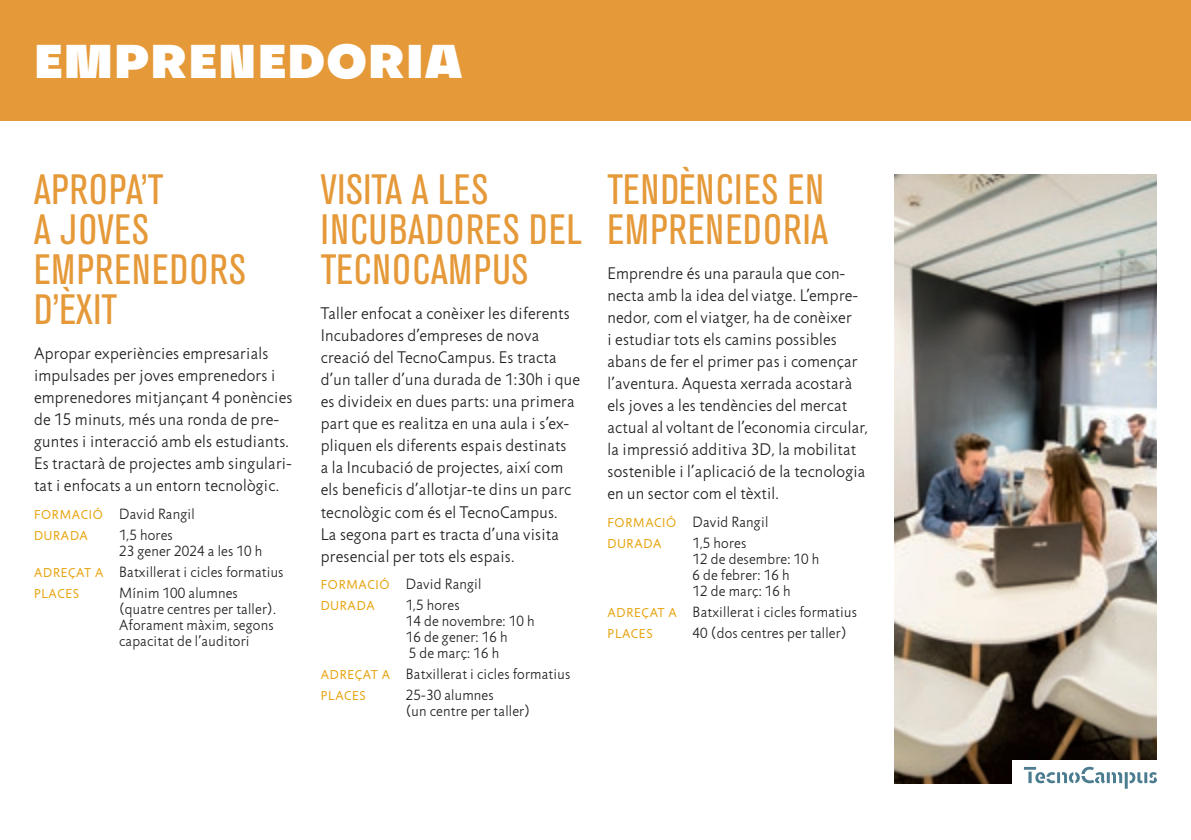
<style>
.page{position:relative;width:1191px;height:840px;background:#fff}
.page>*{position:absolute;margin:0;border:0;box-sizing:border-box;transform-origin:0 0}
.t1{font:900 46px "Subjectivity";letter-spacing:.025em;color:#fff}
.t2{font:condensed 42px/40px "Akzidenz Grotesk BE";letter-spacing:.02em;color:#e59938}
.t3{font:300 17px/22px "Jigsaw";letter-spacing:.015em;color:#231f20}
.t4{font:300 15px/16px "Jigsaw";letter-spacing:.015em;color:#231f20}
.t5{font:13px "Jigsaw";letter-spacing:.06em;color:#e7a512}
.s1{font-weight:400;font-size:13px;color:#e7a512}
</style>
<div class="page">
<div style="left:0;top:0;width:1191px;height:120px;background:#e59938"></div>
<img style="left:894px;top:174px;width:263px;height:608px">
<div style="left:1012px;top:759px;width:156px;height:33px;background:#fff"></div>
<svg style="left:1024px;top:766px;width:133px;height:22px"></svg>
<h1 class="t1" style="left:34px;top:25px;width:429px">EMPRENEDORIA</h1>
<h2 class="t2" style="left:34px;top:170px;width:213px">APROPA’T<br>A JOVES<br>EMPRENEDORS<br>D’ÈXIT</h2>
<p class="t3" style="left:34px;top:343px;width:260px">Apropar experiències empresarials impulsades per joves emprenedors i emprenedores mitjançant 4 ponències de 15 minuts, més una ronda de pre&shy;guntes i interacció amb els estudiants.<br>Es tractarà de projectes amb singulari&shy;tat i enfocats a un entorn tecnològic.</p>
<p class="t4" style="left:34px;top:506px;width:162px"><span class="s1">FORMACIÓ</span> David Rangil</p>
<p class="t5" style="left:34px;top:528px;width:55px">DURADA</p>
<p class="t4" style="left:119px;top:527px;width:145px">1,5 hores<br>23 gener 2024 a les 10 h</p>
<p class="t4" style="left:34px;top:564px;width:251px"><span class="s1">ADREÇAT A</span> Batxillerat i cicles formatius</p>
<p class="t5" style="left:34px;top:586px;width:47px">PLACES</p>
<p class="t4" style="left:119px;top:585px;width:158px">Mínim 100 alumnes (quatre centres per taller).<br>Aforament màxim, segons capacitat de l’auditori</p>
<h2 class="t2" style="left:321px;top:170px;width:262px">VISITA A LES<br>INCUBADORES DEL<br>TECNOCAMPUS</h2>
<p class="t3" style="left:321px;top:303px;width:261px">Taller enfocat a conèixer les diferents Incubadores d’empreses de nova creació del TecnoCampus. Es tracta d’un taller d’una durada de 1:30h i que es divideix en dues parts: una primera part que es realitza en una aula i s’ex&shy;pliquen els diferents espais destinats<br>a la Incubació de projectes, així com els beneficis d’allotjar-te dins un parc tecnològic com és el TecnoCampus.<br>La segona part es tracta d’una visita presencial per tots els espais.</p>
<p class="t4" style="left:321px;top:576px;width:162px"><span class="s1">FORMACIÓ</span> David Rangil</p>
<p class="t5" style="left:321px;top:598px;width:55px">DURADA</p>
<p class="t4" style="left:406px;top:597px;width:130px">1,5 hores<br>14 de novembre: 10 h<br>16 de gener: 16 h<br>5 de març: 16 h</p>
<p class="t4" style="left:321px;top:666px;width:251px"><span class="s1">ADREÇAT A</span> Batxillerat i cicles formatius</p>
<p class="t5" style="left:321px;top:688px;width:47px">PLACES</p>
<p class="t4" style="left:406px;top:687px;width:126px">25-30 alumnes<br>(un centre per taller)</p>
<h2 class="t2" style="left:607px;top:170px;width:222px">TENDÈNCIES EN<br>EMPRENEDORIA</h2>
<p class="t3" style="left:607px;top:263px;width:262px">Emprendre és una paraula que con&shy;necta amb la idea del viatge. L’empre&shy;nedor, com el viatger, ha de conèixer<br>i estudiar tots els camins possibles abans de fer el primer pas i començar l’aventura. Aquesta xerrada acostarà els joves a les tendències del mercat actual al voltant de l’economia circular, la impressió additiva 3D, la mobilitat sostenible i l’aplicació de la tecnologia en un sector com el tèxtil.</p>
<p class="t4" style="left:607px;top:514px;width:162px"><span class="s1">FORMACIÓ</span> David Rangil</p>
<p class="t5" style="left:607px;top:536px;width:55px">DURADA</p>
<p class="t4" style="left:692px;top:535px;width:128px">1,5 hores<br>12 de desembre: 10 h<br>6 de febrer: 16 h<br>12 de març: 16 h</p>
<p class="t4" style="left:607px;top:604px;width:251px"><span class="s1">ADREÇAT A</span> Batxillerat i cicles formatius</p>
<p class="t5" style="left:607px;top:626px;width:47px">PLACES</p>
<p class="t4" style="left:692px;top:625px;width:155px">40 (dos centres per taller)</p>
</div>
